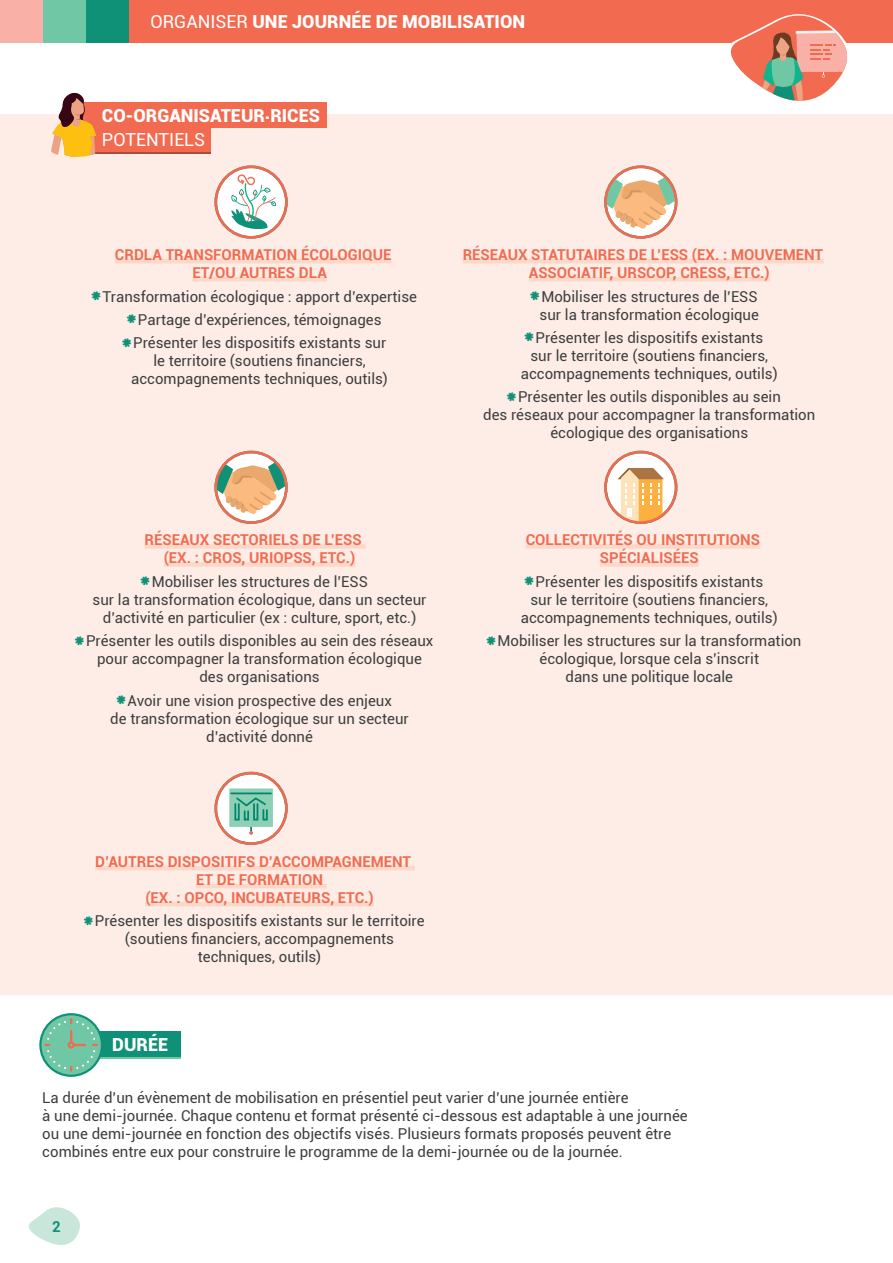
<style>
.page{position:relative;width:893px;height:1263px;background:#fff}
.page>*{position:absolute;margin:0;border:0;box-sizing:border-box;transform-origin:0 0}
.t1{font:900 18px "Roboto";color:#fff}
.t2{font:18px "Roboto";color:#fff}
.t3{font:15px/18px "Roboto";color:#3e3e3f;text-align:right}
.t4{font:700 15px/18px "Roboto";color:#f26b50}
.t5{font:700 15px "Roboto";color:#0f9178}
.s1{font-weight:400}
.s2{font-family:"KG Always A Good Time";font-size:19.5px;color:#0f9178}
</style>
<div class="page">
<svg style="left:28px;top:1207px;width:52px;height:38px"></svg>
<div style="left:0;top:115px;width:893px;height:880px;background:#fdede6"></div>
<hr style="left:115px;top:259px;width:276px;height:4px;background:#fcd8c9">
<hr style="left:192px;top:277px;width:135px;height:4px;background:#fcd8c9">
<div style="left:145px;top:544px;width:221px;height:5px;background:#fcd8c9"></div>
<div style="left:164px;top:562px;width:191px;height:5px;background:#fcd8c9"></div>
<hr style="left:95px;top:866px;width:320px;height:4px;background:#fcd8c9">
<hr style="left:196px;top:884px;width:131px;height:4px;background:#fcd8c9">
<hr style="left:145px;top:902px;width:229px;height:4px;background:#fcd8c9">
<hr style="left:463px;top:259px;width:361px;height:4px;background:#fcd8c9">
<hr style="left:529px;top:277px;width:241px;height:4px;background:#fcd8c9">
<div style="left:526px;top:544px;width:234px;height:5px;background:#fcd8c9"></div>
<div style="left:600px;top:562px;width:99px;height:5px;background:#fcd8c9"></div>
<div style="left:76px;top:129px;width:134px;height:25px;background:#af4c37"></div>
<div style="left:76px;top:102px;width:250px;height:26px;background:#f26b50"></div>
<div style="left:76px;top:126px;width:134px;height:26px;background:#f26b50"></div>
<svg style="left:51px;top:92px;width:45px;height:65px"></svg>
<svg style="left:216px;top:167px;width:70px;height:70px"></svg>
<div style="left:214px;top:165px;width:74px;height:74px;border:3px solid #f26b50;border-radius:50%"></div>
<svg style="left:230px;top:174px;width:46px;height:56px;background:#cde1d9"></svg>
<svg style="left:216px;top:452px;width:70px;height:71px"></svg>
<div style="left:605px;top:452px;width:71px;height:71px;background:#fff;border-radius:50%"></div>
<svg style="left:618px;top:468px;width:46px;height:54px"></svg>
<div style="left:604px;top:451px;width:73px;height:73px;border:3px solid #f26b50;border-radius:50%"></div>
<svg style="left:218px;top:462px;width:67px;height:53px;background:#d4bc97"></svg>
<div style="left:214px;top:451px;width:74px;height:73px;border:3px solid #f26b50;border-radius:50%"></div>
<svg style="left:605px;top:167px;width:71px;height:70px"></svg>
<svg style="left:606px;top:177px;width:69px;height:53px;background:#e2c59f"></svg>
<div style="left:604px;top:165px;width:73px;height:74px;border:3px solid #f26b50;border-radius:50%"></div>
<div style="left:0;top:0;width:893px;height:43px;background:#f26b50"></div>
<div style="left:0;top:0;width:43px;height:43px;background:#f9b0a7"></div>
<div style="left:43px;top:0;width:43px;height:43px;background:#70c7a5"></div>
<div style="left:86px;top:0;width:43px;height:43px;background:#0f9178"></div>
<svg style="left:723px;top:14px;width:132px;height:101px"></svg>
<svg style="left:100px;top:1056px;width:81px;height:3px"></svg>
<div style="left:70px;top:1031px;width:111px;height:25px;background:#0f9178"></div>
<svg style="left:39px;top:1013px;width:64px;height:64px"></svg>
<svg style="left:42px;top:1015px;width:59px;height:60px"></svg>
<svg style="left:44px;top:1018px;width:54px;height:54px;background:#7cc4a5"></svg>
<svg style="left:216px;top:773px;width:70px;height:71px;background:#f8ede9"></svg>
<div style="left:214px;top:772px;width:74px;height:73px;border:3px solid #f26b50;border-radius:50%"></div>
<svg style="left:229px;top:789px;width:44px;height:46px;background:#88cab4"></svg>
<p class="t1" style="left:151px;top:9px;width:376px"><span class="s1">ORGANISER</span> UNE JOURNÉE DE MOBILISATION</p>
<p class="t1" style="left:102px;top:103px;width:219px">CO-ORGANISATEUR.RICES</p>
<p class="t2" style="left:102px;top:127px;width:105px">POTENTIELS</p>
<p class="t4" style="left:192px;top:245px;width:201px;text-indent:-77px">CRDLA TRANSFORMATION ÉCOLOGIQUE<br>ET/OU AUTRES DLA</p>
<p class="t3" style="left:89px;top:287px;width:329px"><span class="s2">*</span>Transformation écologique : apport d’expertise</p>
<p class="t3" style="left:125px;top:310px;width:258px"><span class="s2">*</span>Partage d’expériences, témoignages</p>
<p class="t3" style="left:120px;top:333px;width:268px"><span class="s2">*</span>Présenter les dispositifs existants sur</p>
<p class="t3" style="left:153px;top:351px;width:214px">le territoire (soutiens financiers,</p>
<p class="t3" style="left:131px;top:369px;width:258px">accompagnements techniques, outils)</p>
<p class="t4" style="left:529px;top:245px;width:296px;text-indent:-66px">RÉSEAUX STATUTAIRES DE L’ESS (EX. : MOUVEMENT<br>ASSOCIATIF, URSCOP, CRESS, ETC.)</p>
<p class="t3" style="left:528px;top:287px;width:232px"><span class="s2">*</span>Mobiliser les structures de l’ESS sur la transformation écologique</p>
<p class="t3" style="left:522px;top:328px;width:242px"><span class="s2">*</span>Présenter les dispositifs existants</p>
<p class="t3" style="left:530px;top:346px;width:239px">sur le territoire (soutiens financiers,</p>
<p class="t3" style="left:521px;top:364px;width:258px">accompagnements techniques, outils)</p>
<p class="t3" style="left:505px;top:387px;width:277px"><span class="s2">*</span>Présenter les outils disponibles au sein</p>
<p class="t3" style="left:483px;top:405px;width:334px">des réseaux pour accompagner la transformation</p>
<p class="t3" style="left:550px;top:423px;width:199px">écologique des organisations</p>
<p class="t4" style="left:164px;top:530px;width:200px;text-indent:-19px">RÉSEAUX SECTORIELS DE L’ESS (EX. : CROS, URIOPSS, ETC.)</p>
<p class="t3" style="left:139px;top:572px;width:231px"><span class="s2">*</span>Mobiliser les structures de l’ESS</p>
<p class="t3" style="left:93px;top:590px;width:335px">sur la transformation écologique, dans un secteur</p>
<p class="t3" style="left:103px;top:608px;width:315px">d’activité en particulier (ex : culture, sport, etc.)</p>
<p class="t3" style="left:73px;top:631px;width:362px"><span class="s2">*</span>Présenter les outils disponibles au sein des réseaux</p>
<p class="t3" style="left:97px;top:649px;width:326px">pour accompagner la transformation écologique</p>
<p class="t3" style="left:199px;top:667px;width:122px">des organisations</p>
<p class="t3" style="left:114px;top:691px;width:279px"><span class="s2">*</span>Avoir une vision prospective des enjeux</p>
<p class="t3" style="left:110px;top:709px;width:300px">de transformation écologique sur un secteur</p>
<p class="t3" style="left:206px;top:727px;width:108px">d’activité donné</p>
<p class="t4" style="left:600px;top:530px;width:162px;text-indent:-74px">COLLECTIVITÉS OU INSTITUTIONS<br>SPÉCIALISÉES</p>
<p class="t3" style="left:522px;top:572px;width:242px"><span class="s2">*</span>Présenter les dispositifs existants</p>
<p class="t3" style="left:530px;top:590px;width:239px">sur le territoire (soutiens financiers,</p>
<p class="t3" style="left:521px;top:608px;width:258px">accompagnements techniques, outils)</p>
<p class="t3" style="left:484px;top:631px;width:319px"><span class="s2">*</span>Mobiliser les structures sur la transformation</p>
<p class="t3" style="left:539px;top:649px;width:221px">écologique, lorsque cela s’inscrit</p>
<p class="t3" style="left:565px;top:667px;width:169px">dans une politique locale</p>
<p class="t4" style="left:95px;top:852px;width:317px">D’AUTRES DISPOSITIFS D’ACCOMPAGNEMENT</p>
<p class="t4" style="left:196px;top:870px;width:128px">ET DE FORMATION</p>
<p class="t4" style="left:145px;top:888px;width:230px">(EX. : OPCO, INCUBATEURS, ETC.)</p>
<p class="t3" style="left:82px;top:911px;width:344px"><span class="s2">*</span>Présenter les dispositifs existants sur le territoire</p>
<p class="t3" style="left:125px;top:929px;width:271px">(soutiens financiers, accompagnements</p>
<p class="t3" style="left:198px;top:947px;width:125px">techniques, outils)</p>
<p class="t1" style="left:112px;top:1031px;width:57px">DURÉE</p>
<p class="t3" style="left:42px;top:1088px;width:647px;text-align:left">La durée d’un évènement de mobilisation en présentiel peut varier d’une journée entière<br>à une demi-journée. Chaque contenu et format présenté ci-dessous est adaptable à une journée ou une demi-journée en fonction des objectifs visés. Plusieurs formats proposés peuvent être combinés entre eux pour construire le programme de la demi-journée ou de la journée.</p>
<p class="t5" style="left:52px;top:1216px;width:10px">2</p>
</div>
